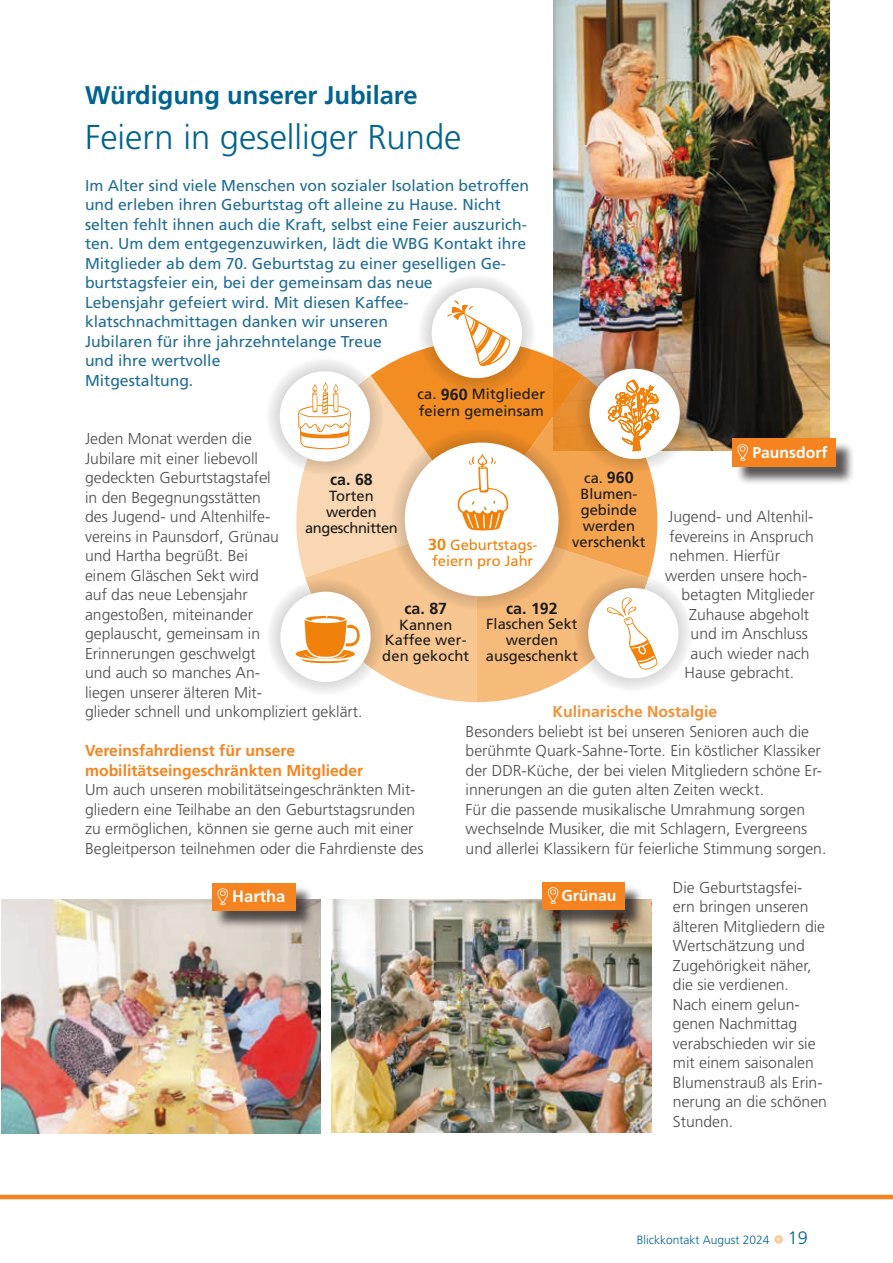
<style>
.page{position:relative;width:893px;height:1263px;background:#fff}
.page>*{position:absolute;margin:0;border:0;box-sizing:border-box;transform-origin:0 0}
.t1{font:300 34.5px "Frutiger LT Pro";color:#01638e}
.t2{font:700 25.5px "Frutiger LT Pro";color:#01638e}
.t3{font:700 16.5px "Frutiger LT Pro";color:#fff}
.t4{font:700 16.05px "Frutiger LT Pro";color:#1b1b1b}
.t5{font:300 15.75px/19.5px "Frutiger LT Pro";color:#4b4c4d}
.t6{font:15.75px/19.5px "Frutiger LT Pro";color:#226d95}
.t7{font:700 15.75px/19.5px "Frutiger LT Pro";color:#f58420}
.t8{font:700 15.75px "Frutiger LT Pro";color:#f68f32}
.t9{font:700 15.75px "Frutiger LT Pro";color:#fff}
.t10{font:14.7px/15.9px "Frutiger LT Pro";color:#1b1b1b;text-align:center}
.t11{font:14.7px/16px "Frutiger LT Pro";color:#f0810b}
.t12{font:14.7px/15.9px "Frutiger LT Pro";letter-spacing:-.025em;color:#1b1b1b;text-align:center}
.t13{font:300 12px "Frutiger LT Pro";color:#01638e}
.s1{font-weight:700;font-size:16.05px}
.s2{font-size:18px}
</style>
<div class="page">
<img style="left:1px;top:899px;width:320px;height:234px">
<img style="left:332px;top:899px;width:320px;height:234px">
<div style="left:214px;top:885px;width:101px;height:44px;background:#231f20;opacity:.75"></div>
<div style="left:212px;top:883px;width:84px;height:27px;background:#f58420"></div>
<svg style="left:217px;top:888px;width:11px;height:17px"></svg>
<div style="left:545px;top:885px;width:99px;height:44px;background:#231f20;opacity:.75"></div>
<div style="left:542px;top:883px;width:83px;height:27px;background:#f58420"></div>
<svg style="left:548px;top:887px;width:10px;height:17px"></svg>
<img style="left:554px;top:0;width:275px;height:451px">
<div style="left:735px;top:441px;width:120px;height:45px;background:#231f20;opacity:.75"></div>
<div style="left:733px;top:438px;width:103px;height:29px;background:#f58420"></div>
<svg style="left:737px;top:444px;width:11px;height:17px"></svg>
<hr style="left:0;top:1195px;width:893px;height:4px;background:#f58420">
<div style="left:774px;top:1235px;width:9px;height:9px;border:3px solid #fcc99b;border-radius:50%"></div>
<svg style="left:269px;top:300px;width:426px;height:402px"></svg>
<h2 class="t2" style="left:85px;top:80px;width:334px">Würdigung unserer Jubilare</h2>
<h1 class="t1" style="left:85px;top:117px;width:378px">Feiern in geselliger Runde</h1>
<p class="t6" style="left:85px;top:175px;width:446px">Im Alter sind viele Menschen von sozialer Isolation betroffen und erleben ihren Geburtstag oft alleine zu Hause. Nicht selten fehlt ihnen auch die Kraft, selbst eine Feier auszurich&shy;ten. Um dem entgegenzuwirken, lädt die WBG Kontakt ihre Mitglieder ab dem 70. Geburtstag zu einer geselligen Ge&shy;burtstagsfeier ein, bei der gemeinsam das neue<br>Lebensjahr gefeiert wird. Mit diesen Kaffee&shy;klatschnachmittagen danken wir unseren<br>Jubilaren für ihre jahrzehntelange Treue<br>und ihre wertvolle<br>Mitgestaltung.</p>
<p class="t10" style="left:418px;top:386px;width:129px;line-height:16.4px;text-align:left">ca. <span class="s1">960</span> Mitglieder feiern gemeinsam</p>
<p class="t5" style="left:85px;top:429px;width:279px">Jeden Monat werden die<br>Jubilare mit einer liebevoll<br>gedeckten Geburtstagstafel<br>in den Begegnungsstätten<br>des Jugend- und Altenhilfe-<br>vereins in Paunsdorf, Grünau<br>und Hartha begrüßt. Bei<br>einem Gläschen Sekt wird<br>auf das neue Lebensjahr<br>angestoßen, miteinander<br>geplauscht, gemeinsam in<br>Erinnerungen geschwelgt<br>und auch so manches An-<br>liegen unserer älteren Mit-<br>glieder schnell und unkompliziert geklärt.</p>
<p class="t7" style="left:85px;top:741px;width:280px">Vereinsfahrdienst für unsere mobilitätseingeschränkten Mitglieder</p>
<p class="t5" style="left:85px;top:780px;width:340px">Um auch unseren mobilitätseingeschränkten Mit&shy;gliedern eine Teilhabe an den Geburtstagsrunden zu ermöglichen, können sie gerne auch mit einer Begleitperson teilnehmen oder die Fahrdienste des</p>
<p class="t9" style="left:752px;top:443px;width:77px">Paunsdorf</p>
<p class="t10" style="left:572px;top:470px;width:75px">ca. <span class="s1">960<br></span>Blumen&shy;gebinde werden verschenkt</p>
<p class="t4" style="left:330px;top:470px;width:44px">ca. 68</p>
<p class="t12" style="left:305px;top:488px;width:94px">Torten werden angeschnitten</p>
<p class="t5" style="left:668px;top:507px;width:147px">Jugend- und Altenhil-</p>
<p class="t5" style="left:670px;top:526px;width:146px">fevereins in Anspruch</p>
<p class="t5" style="left:670px;top:546px;width:112px">nehmen. Hierfür</p>
<p class="t5" style="left:665px;top:565px;width:144px">werden unsere hoch-</p>
<p class="t5" style="left:682px;top:585px;width:135px">betagten Mitglieder</p>
<p class="t5" style="left:689px;top:604px;width:121px">Zuhause abgeholt</p>
<p class="t5" style="left:691px;top:624px;width:119px">und im Anschluss</p>
<p class="t5" style="left:691px;top:643px;width:121px">auch wieder nach</p>
<p class="t5" style="left:685px;top:663px;width:111px">Hause gebracht.</p>
<p class="t8" style="left:553px;top:702px;width:166px">Kulinarische Nostalgie</p>
<p class="t5" style="left:466px;top:721px;width:362px">Besonders beliebt ist bei unseren Senioren auch die berühmte Quark-Sahne-Torte. Ein köstlicher Klassiker der DDR-Küche, der bei vielen Mitgliedern schöne Er&shy;innerungen an die guten alten Zeiten weckt.<br>Für die passende musikalische Umrahmung sorgen wechselnde Musiker, die mit Schlagern, Evergreens und allerlei Klassikern für feierliche Stimmung sorgen.</p>
<p class="t5" style="left:673px;top:877px;width:156px">Die Geburtstagsfei&shy;ern bringen unseren älteren Mitgliedern die<br>Wertschätzung und<br>Zugehörigkeit näher, die sie verdienen.<br>Nach einem gelun&shy;genen Nachmittag verabschieden wir sie mit einem saisonalen<br>Blumenstrauß als Erin&shy;nerung an die schönen<br>Stunden.</p>
<p class="t11" style="left:428px;top:537px;width:111px"><span class="s1">30</span> Geburtstags&shy;feiern pro Jahr</p>
<p class="t4" style="left:506px;top:598px;width:53px">ca. 192</p>
<p class="t10" style="left:486px;top:616px;width:94px">Flaschen Sekt werden ausgeschenkt</p>
<p class="t4" style="left:404px;top:598px;width:44px">ca. 87</p>
<p class="t10" style="left:382px;top:616px;width:88px">Kannen<br>Kaffee wer&shy;den gekocht</p>
<p class="t3" style="left:232px;top:886px;width:55px">Hartha</p>
<p class="t9" style="left:561px;top:886px;width:57px">Grünau</p>
<p class="t13" style="left:637px;top:1232px;width:173px">Blickkontakt August 2024 <span class="s2">19</span></p>
</div>
